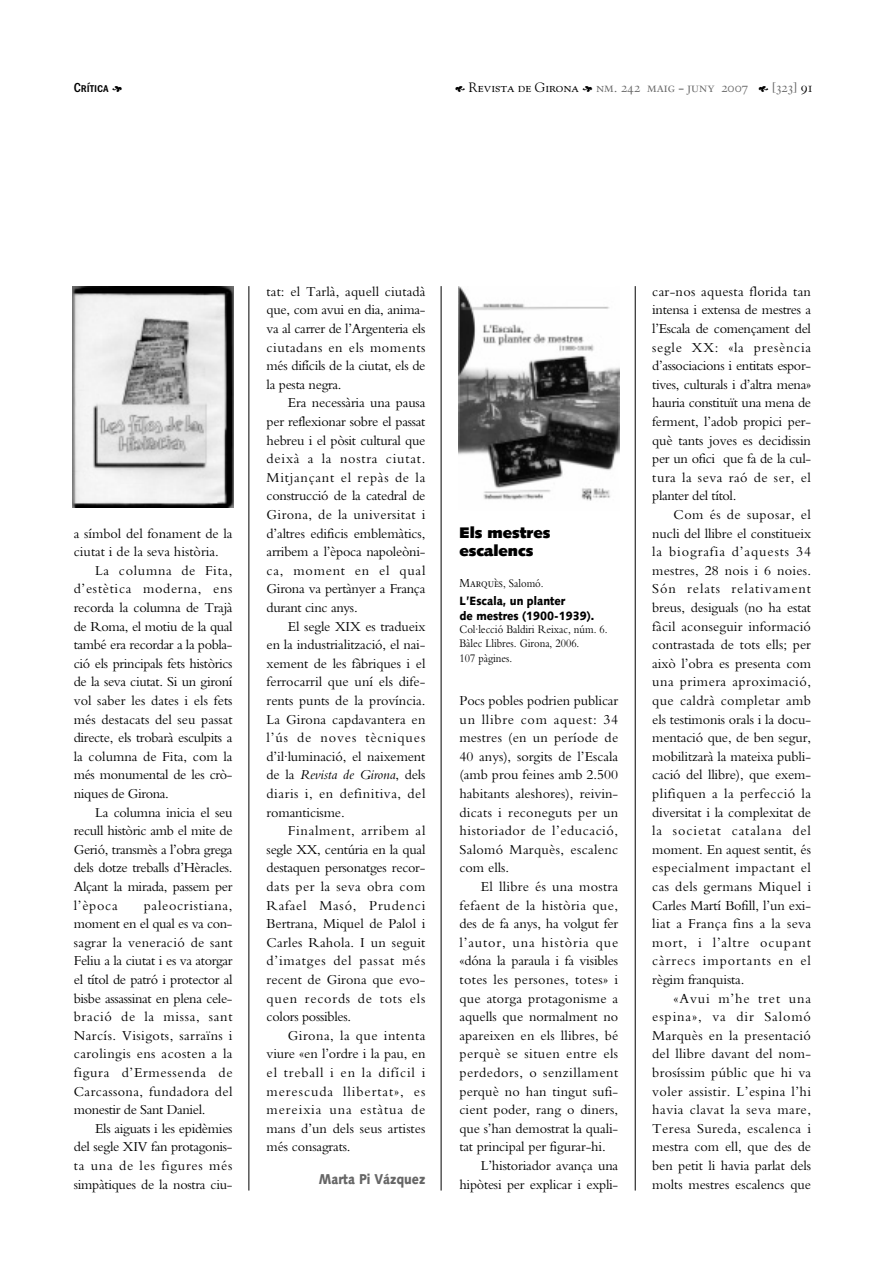
<style>
.page{position:relative;width:893px;height:1263px;background:#fff}
.page>*{position:absolute;margin:0;border:0;box-sizing:border-box;transform-origin:0 0}
.t1{font:900 15.3px/18.6px "Syntax";color:#000}
.t2{font:14.25px/18.6px "Bembo";letter-spacing:-.01em;color:#000;text-align:justify}
.t3{font:14.25px "Bembo";letter-spacing:.01em;color:#000}
.t4{font:14.25px "Bembo";letter-spacing:.05em;color:#000}
.t5{font:14.25px "Bembo";letter-spacing:.025em;color:#000}
.t6{font:14.25px "Bembo";letter-spacing:.03em;color:#000}
.t7{font:14.25px "Bembo";letter-spacing:.04em;color:#000}
.t8{font:14.25px "Bembo";letter-spacing:.06em;color:#000}
.t9{font:14.25px "Bembo";letter-spacing:.015em;color:#000}
.t10{font:14.25px "Bembo";letter-spacing:.035em;color:#000}
.t11{font:14.25px "Bembo";letter-spacing:.02em;color:#000}
.t12{font:900 14.25px "Syntax";color:#666;scale:.85 1}
.t13{font:13.5px "Bergamo Sm Caps";color:#666}
.t14{font:700 13.5px "Franklin Gothic Cond Sm Caps";color:#000}
.t15{font:12px/14.4px "Bembo";color:#000;scale:.9 1}
.t16{font:900 12px/14.4px "Syntax";color:#000;scale:.9 1}
.s1{font-family:"Botanical";font-weight:400}
.s2{font-family:"Botanical";color:#000}
.s3{font-family:"Goudy SC";color:#000}
.s4{font-family:"Goudy SC"}
.s5{color:#000}
.s6{font-style:italic}
.s7{font-family:"Bergamo Sm Caps"}
</style>
<div class="page">
<hr style="left:248px;top:286px;width:1px;height:905px;background:#000">
<hr style="left:441px;top:286px;width:1px;height:905px;background:#000">
<hr style="left:635px;top:286px;width:1px;height:905px;background:#000">
<img style="left:72px;top:286px;width:161px;height:221px">
<img style="left:458px;top:286px;width:161px;height:215px">
<p class="t14" style="left:74px;top:80px;width:50px">Crítica <span class="s1">F</span></p>
<p class="t13" style="left:455px;top:80px;width:359px"><span class="s2">E</span> <span class="s3">Revista de Girona</span> <span class="s2">F</span> <span class="s4">n</span>m. 242 maig - juny 2007 <span class="s2">E</span> [323] <span class="s5">91</span></p>
<p class="t2" style="left:74px;top:525px;width:160px">a símbol del fonament de la</p>
<p class="t2" style="left:74px;top:544px;width:146px">ciutat i de la seva història.</p>
<p class="t4" style="left:95px;top:565px;width:139px">La columna de Fita,</p>
<p class="t4" style="left:74px;top:584px;width:160px">d’estètica moderna, ens</p>
<p class="t2" style="left:74px;top:600px;width:160px">recorda la columna de Trajà</p>
<p class="t2" style="left:74px;top:618px;width:160px">de Roma, el motiu de la qual</p>
<p class="t2" style="left:74px;top:637px;width:160px">també era recordar a la pobla-</p>
<p class="t2" style="left:74px;top:655px;width:160px">ció els principals fets històrics</p>
<p class="t2" style="left:74px;top:674px;width:160px">de la seva ciutat. Si un gironí</p>
<p class="t2" style="left:74px;top:693px;width:160px">vol saber les dates i els fets</p>
<p class="t2" style="left:74px;top:711px;width:160px">més destacats del seu passat</p>
<p class="t2" style="left:74px;top:730px;width:160px">directe, els trobarà esculpits a</p>
<p class="t2" style="left:74px;top:748px;width:160px">la columna de Fita, com la</p>
<p class="t2" style="left:74px;top:767px;width:160px">més monumental de les crò-</p>
<p class="t2" style="left:74px;top:786px;width:97px">niques de Girona.</p>
<p class="t2" style="left:95px;top:804px;width:139px">La columna inicia el seu</p>
<p class="t2" style="left:74px;top:823px;width:160px">recull històric amb el mite de</p>
<p class="t2" style="left:74px;top:841px;width:160px">Gerió, transmès a l’obra grega</p>
<p class="t2" style="left:74px;top:860px;width:160px">dels dotze treballs d’Hèracles.</p>
<p class="t2" style="left:74px;top:879px;width:160px">Alçant la mirada, passem per</p>
<p class="t2" style="left:74px;top:897px;width:45px">l’època</p>
<p class="t2" style="left:74px;top:897px;width:160px;text-indent:70px">paleocristiana, moment en el qual es va con&shy;sagrar la veneració de sant Feliu a la ciutat i es va atorgar el títol de patró i protector al bisbe assassinat en plena cele&shy;bració de la missa, sant Narcís. Visigots, sarraïns i carolingis ens acosten a la figura d’Ermessenda de Carcassona, fundadora del monestir de Sant Daniel.</p>
<p class="t2" style="left:74px;top:1120px;width:160px;text-indent:21px">Els aiguats i les epidèmies del segle XIV fan protagonis&shy;ta una de les figures més simpàtiques de la nostra ciu-</p>
<p class="t2" style="left:266px;top:283px;width:160px">tat: el Tarlà, aquell ciutadà que, com avui en dia, anima&shy;va al carrer de l’Argenteria els ciutadans en els moments més difícils de la ciutat, els de la pesta negra.</p>
<p class="t2" style="left:266px;top:395px;width:160px;text-indent:21px">Era necessària una pausa per reflexionar sobre el passat hebreu i el pòsit cultural que deixà a la nostra ciutat.<br>Mitjançant el repàs de la construcció de la catedral de Girona, de la universitat i d’altres edificis emblemàtics, arribem a l’època napoleòni&shy;ca, moment en el qual Girona va pertànyer a França durant cinc anys.</p>
<p class="t2" style="left:266px;top:618px;width:160px;text-indent:21px">El segle XIX es tradueix en la industrialització, el nai&shy;xement de les fàbriques i el ferrocarril que uní els dife&shy;rents punts de la província.<br>La Girona capdavantera en l’ús de noves tècniques d’il·luminació, el naixement de la <span class="s6">Revista de Girona</span>, dels diaris i, en definitiva, del romanticisme.</p>
<p class="t2" style="left:266px;top:823px;width:160px;text-indent:21px">Finalment, arribem al segle XX, centúria en la qual destaquen personatges recor&shy;dats per la seva obra com Rafael Masó, Prudenci Bertrana, Miquel de Palol i Carles Rahola. I un seguit d’imatges del passat més recent de Girona que evo&shy;quen records de tots els colors possibles.</p>
<p class="t2" style="left:266px;top:1027px;width:160px;text-indent:21px">Girona, la que intenta viure «en l’ordre i la pau, en el treball i en la difícil i merescuda llibertat», es mereixia una estàtua de mans d’un dels seus artistes més consagrats.</p>
<p class="t12" style="left:319px;top:1173px;width:127px">Marta Pi Vázquez</p>
<p class="t1" style="left:459px;top:524px;width:92px">Els mestres escalencs</p>
<p class="t15" style="left:459px;top:577px;width:95px"><span class="s7">Marquès</span>, Salomó.</p>
<p class="t16" style="left:459px;top:595px;width:151px">L’Escala, un planter<br>de mestres (1900-1939).</p>
<p class="t15" style="left:459px;top:623px;width:166px">Col·lecció Baldiri Reixac, núm. 6.<br>Bàlec Llibres. Girona, 2006.<br>107 pàgines.</p>
<p class="t2" style="left:459px;top:693px;width:160px">Pocs pobles podrien publicar un llibre com aquest: 34 mestres (en un període de 40 anys), sorgits de l’Escala (amb prou feines amb 2.500 habitants aleshores), reivin&shy;dicats i reconeguts per un historiador de l’educació, Salomó Marquès, escalenc com ells.</p>
<p class="t11" style="left:480px;top:881px;width:139px">El llibre és una mostra</p>
<p class="t6" style="left:459px;top:900px;width:160px">fefaent de la història que,</p>
<p class="t2" style="left:459px;top:916px;width:160px">des de fa anys, ha volgut fer</p>
<p class="t8" style="left:459px;top:937px;width:160px">l’autor, una història que</p>
<p class="t2" style="left:459px;top:953px;width:160px">«dóna la paraula i fa visibles</p>
<p class="t5" style="left:459px;top:974px;width:160px">totes les persones, totes» i</p>
<p class="t9" style="left:459px;top:993px;width:160px">que atorga protagonisme a</p>
<p class="t2" style="left:459px;top:1009px;width:160px">aquells que normalment no</p>
<p class="t3" style="left:459px;top:1030px;width:160px">apareixen en els llibres, bé</p>
<p class="t10" style="left:459px;top:1049px;width:160px">perquè se situen entre els</p>
<p class="t7" style="left:459px;top:1067px;width:160px">perdedors, o senzillament</p>
<p class="t3" style="left:459px;top:1086px;width:160px">perquè no han tingut sufi-</p>
<p class="t3" style="left:459px;top:1105px;width:160px">cient poder, rang o diners,</p>
<p class="t2" style="left:459px;top:1120px;width:160px">que s’han demostrat la quali-</p>
<p class="t2" style="left:459px;top:1139px;width:148px">tat principal per figurar-hi.</p>
<p class="t2" style="left:480px;top:1158px;width:139px">L’historiador avança una</p>
<p class="t2" style="left:459px;top:1176px;width:160px">hipòtesi per explicar i expli-</p>
<p class="t2" style="left:652px;top:283px;width:160px">car-nos aquesta florida tan intensa i extensa de mestres a l’Escala de començament del segle XX: «la presència d’associacions i entitats espor&shy;tives, culturals i d’altra mena» hauria constituït una mena de ferment, l’adob propici per&shy;què tants joves es decidissin per un ofici que fa de la cul&shy;tura la seva raó de ser, el planter del títol.</p>
<p class="t2" style="left:652px;top:507px;width:160px;text-indent:21px">Com és de suposar, el nucli del llibre el constitueix la biografia d’aquests 34 mestres, 28 nois i 6 noies.<br>Són relats relativament breus, desiguals (no ha estat fàcil aconseguir informació contrastada de tots ells; per això l’obra es presenta com una primera aproximació, que caldrà completar amb els testimonis orals i la docu&shy;mentació que, de ben segur, mobilitzarà la mateixa publi&shy;cació del llibre), que exem&shy;plifiquen a la perfecció la diversitat i la complexitat de la societat catalana del moment. En aquest sentit, és especialment impactant el cas dels germans Miquel i Carles Martí Bofill, l’un exi&shy;liat a França fins a la seva mort, i l’altre ocupant càrrecs importants en el règim franquista.</p>
<p class="t2" style="left:652px;top:990px;width:160px;text-indent:21px">«Avui m’he tret una espina», va dir Salomó Marquès en la presentació del llibre davant del nom&shy;brosíssim públic que hi va voler assistir. L’espina l’hi havia clavat la seva mare, Teresa Sureda, escalenca i mestra com ell, que des de ben petit li havia parlat dels molts mestres escalencs que</p>
</div>
